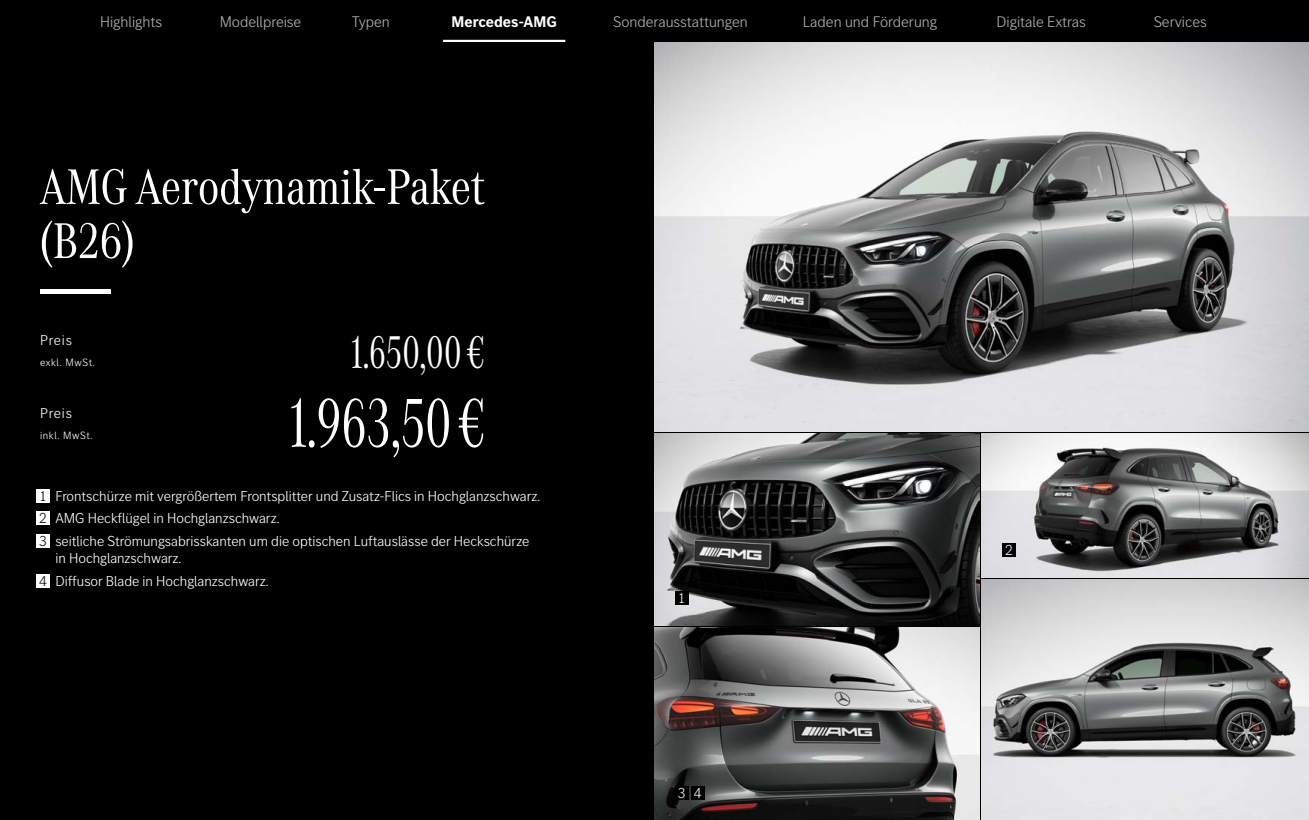
<style>
.page{position:relative;width:1309px;height:820px;background:#fff}
.page>*{position:absolute;margin:0;border:0;box-sizing:border-box;transform-origin:0 0}
.t1{font:71.7px "MB Corpo A Title Cond";color:#fff;scale:.8 1}
.t2{font:52px/54px "MB Corpo A Title Cond";color:#fff}
.t3{font:47.5px "MB Corpo A Title Cond";color:#fff;scale:.8 1}
.t4{font:300 16px "MB Corpo S Title";color:#b2b2b2}
.t5{font:700 16px "MB Corpo S Title";color:#fff}
.t6{font:300 15px/22.7px "MB Corpo S Title";color:#fff}
.t7{font:300 14.9px "MB Corpo S Title";letter-spacing:.06em;color:#fff}
.t8{font:300 11px "MB Corpo S Title";letter-spacing:.06em;color:#fff}
.s1{color:#000}
</style>
<div class="page">
<div style="left:0;top:0;width:1309px;height:43px;background:#000"></div>
<hr style="left:443px;top:40px;width:122px;height:3px;background:#fff">
<div style="left:0;top:42px;width:1309px;height:778px;background:#000"></div>
<div style="left:36px;top:489px;width:14px;height:14px;background:#fff"></div>
<div style="left:36px;top:511px;width:14px;height:14px;background:#fff"></div>
<div style="left:36px;top:534px;width:14px;height:14px;background:#fff"></div>
<div style="left:36px;top:574px;width:14px;height:14px;background:#fff"></div>
<img style="left:654px;top:628px;width:326px;height:192px">
<img style="left:654px;top:43px;width:655px;height:388px">
<img style="left:654px;top:433px;width:326px;height:193px">
<img style="left:982px;top:433px;width:327px;height:144px">
<img style="left:982px;top:579px;width:327px;height:241px">
<div style="left:675px;top:591px;width:14px;height:14px;background:#000"></div>
<div style="left:1002px;top:543px;width:14px;height:14px;background:#000"></div>
<div style="left:675px;top:786px;width:14px;height:14px;background:#000"></div>
<div style="left:691px;top:786px;width:14px;height:14px;background:#000"></div>
<div style="left:40px;top:289px;width:70px;height:5px;background:#fff"></div>
<p class="t4" style="left:100px;top:12px;width:64px">Highlights</p>
<p class="t4" style="left:220px;top:12px;width:83px">Modellpreise</p>
<p class="t4" style="left:352px;top:12px;width:39px">Typen</p>
<p class="t5" style="left:452px;top:11px;width:107px">Mercedes-AMG</p>
<p class="t4" style="left:613px;top:12px;width:136px">Sonderausstattungen</p>
<p class="t4" style="left:803px;top:12px;width:136px">Laden und Förderung</p>
<p class="t4" style="left:997px;top:12px;width:91px">Digitale Extras</p>
<p class="t4" style="left:1154px;top:12px;width:55px">Services</p>
<h2 class="t2" style="left:40px;top:156px;width:446px">AMG Aerodynamik-Paket (B26)</h2>
<p class="t7" style="left:40px;top:331px;width:34px">Preis</p>
<p class="t8" style="left:40px;top:356px;width:56px">exkl. MwSt.</p>
<p class="t7" style="left:40px;top:403px;width:34px">Preis</p>
<p class="t8" style="left:40px;top:428px;width:54px">inkl. MwSt.</p>
<h3 class="t3" style="left:351px;top:321px;width:167px">1.650,00 €</h3>
<h1 class="t1" style="left:290px;top:376px;width:244px">1.963,50 €</h1>
<p class="t6" style="left:39px;top:484px;width:503px"><span class="s1">1</span> Frontschürze mit vergrößertem Frontsplitter und Zusatz-Flics in Hochglanzschwarz.<br><span class="s1">2</span> AMG Heckflügel in Hochglanzschwarz.<br><span class="s1">3</span> seitliche Strömungsabrisskanten um die optischen Luftauslässe der Heckschürze</p>
<p class="t6" style="left:39px;top:546px;width:231px;text-indent:16px">in Hochglanzschwarz.<br><span class="s1">4</span> Diffusor Blade in Hochglanzschwarz.</p>
<p class="t6" style="left:679px;top:586px;width:6px">1</p>
<p class="t6" style="left:678px;top:781px;width:25px">3 4</p>
<p class="t6" style="left:1005px;top:538px;width:9px">2</p>
</div>
